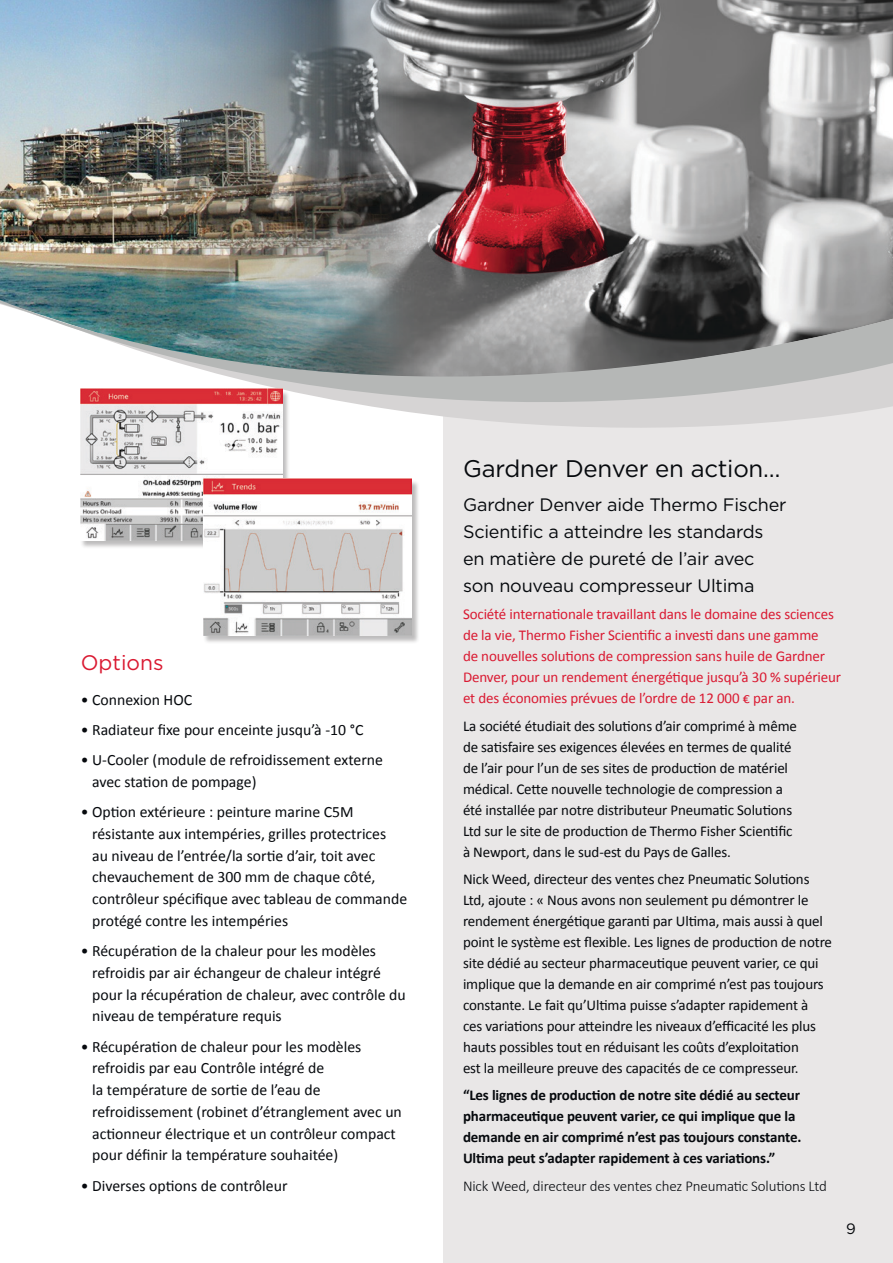
<style>
.page{position:relative;width:893px;height:1263px;background:#fff}
.page>*{position:absolute;margin:0;border:0;box-sizing:border-box;transform-origin:0 0}
.t1{font:24px "Gotham";letter-spacing:-.01em;color:#06090d}
.t2{font:21px "Gotham";color:#da1a32}
.t3{font:18px/27px "Gotham";letter-spacing:-.01em;color:#06090d}
.t4{font:15.75px/21.8px "Calibri";color:#06090d}
.t5{font:15px/21px "Calibri";letter-spacing:-.01em;color:#06090d}
.t6{font:15px/21px "Calibri";letter-spacing:-.01em;color:#da1a32}
.t7{font:700 15px/21px "Calibri";letter-spacing:-.01em;color:#06090d}
.t8{font:300 15px "Calibri";letter-spacing:-.01em;color:#06090d}
.t9{font:15px "Gotham";color:#06090d}
</style>
<div class="page">
<div style="left:443px;top:385px;width:450px;height:878px;background:#e9e7e7"></div>
<img style="left:414px;top:0;width:479px;height:138px">
<img style="left:0;top:0;width:414px;height:138px">
<img style="left:0;top:138px;width:893px;height:337px">
<div style="left:81px;top:390px;width:209px;height:159px;background:#231f20;opacity:.3"></div>
<img style="left:81px;top:389px;width:201px;height:151px">
<div style="left:203px;top:480px;width:216px;height:165px;background:#231f20;opacity:.3"></div>
<img style="left:203px;top:479px;width:209px;height:156px">
<h2 class="t2" style="left:81px;top:649px;width:84px">Options</h2>
<p class="t4" style="left:81px;top:688px;width:113px">• Connexion HOC</p>
<p class="t4" style="left:81px;top:718px;width:284px">• Radiateur fixe pour enceinte jusqu’à -10 °C</p>
<p class="t4" style="left:92px;top:748px;width:292px;text-indent:-11px">• U-Cooler (module de refroidissement externe avec station de pompage)</p>
<p class="t4" style="left:92px;top:800px;width:317px;text-indent:-11px">• Option extérieure : peinture marine C5M résistante aux intempéries, grilles protectrices<br>au niveau de l’entrée/la sortie d’air, toit avec chevauchement de 300 mm de chaque côté, contrôleur spécifique avec tableau de commande protégé contre les intempéries</p>
<p class="t4" style="left:92px;top:939px;width:315px;text-indent:-11px">• Récupération de la chaleur pour les modèles refroidis par air échangeur de chaleur intégré pour la récupération de chaleur, avec contrôle du niveau de température requis</p>
<p class="t4" style="left:92px;top:1035px;width:311px;text-indent:-11px">• Récupération de chaleur pour les modèles refroidis par eau Contrôle intégré de<br>la température de sortie de l’eau de refroidissement (robinet d’étranglement avec un actionneur électrique et un contrôleur compact pour définir la température souhaitée)</p>
<p class="t4" style="left:81px;top:1174px;width:208px">• Diverses options de contrôleur</p>
<h1 class="t1" style="left:463px;top:453px;width:319px">Gardner Denver en action…</h1>
<p class="t3" style="left:463px;top:490px;width:325px">Gardner Denver aide Thermo Fischer Scientific a atteindre les standards en matière de pureté de l’air avec son nouveau compresseur Ultima</p>
<p class="t6" style="left:463px;top:603px;width:379px">Société internationale travaillant dans le domaine des sciences de la vie, Thermo Fisher Scientific a investi dans une gamme<br>de nouvelles solutions de compression sans huile de Gardner Denver, pour un rendement énergétique jusqu’à 30 % supérieur et des économies prévues de l’ordre de 12 000 par an.</p>
<p class="t5" style="left:463px;top:714px;width:336px">La société étudiait des solutions d’air comprimé à même de satisfaire ses exigences élevées en termes de qualité de l’air pour l’un de ses sites de production de matériel médical. Cette nouvelle technologie de compression a été installée par notre distributeur Pneumatic Solutions Ltd sur le site de production de Thermo Fisher Scientific à Newport, dans le sud-est du Pays de Galles.</p>
<p class="t5" style="left:463px;top:868px;width:370px">Nick Weed, directeur des ventes chez Pneumatic Solutions Ltd, ajoute : « Nous avons non seulement pu démontrer le rendement énergétique garanti par Ultima, mais aussi à quel point le système est flexible. Les lignes de production de notre site dédié au secteur pharmaceutique peuvent varier, ce qui implique que la demande en air comprimé n’est pas toujours constante. Le fait qu’Ultima puisse s’adapter rapidement à<br>ces variations pour atteindre les niveaux d’efficacité les plus hauts possibles tout en réduisant les coûts d’exploitation<br>est la meilleure preuve des capacités de ce compresseur.</p>
<p class="t7" style="left:463px;top:1084px;width:340px">“Les lignes de production de notre site dédié au secteur pharmaceutique peuvent varier, ce qui implique que la demande en air comprimé n’est pas toujours constante.<br>Ultima peut s’adapter rapidement à ces variations.”</p>
<p class="t8" style="left:463px;top:1176px;width:365px">Nick Weed, directeur des ventes chez Pneumatic Solutions Ltd</p>
<p class="t9" style="left:846px;top:1219px;width:11px">9</p>
</div>
